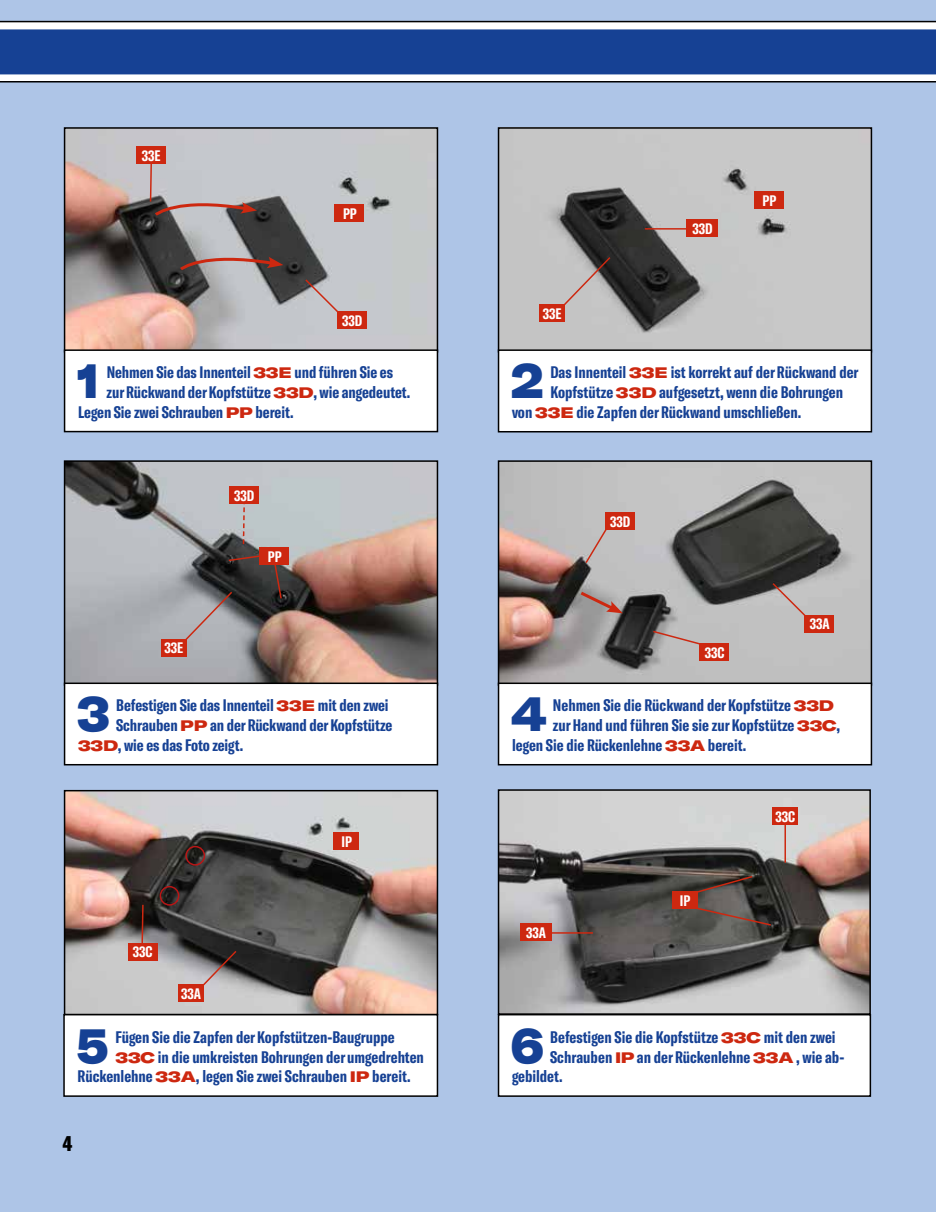
<style>
.page{position:relative;width:936px;height:1212px;background:#fff}
.page>*{position:absolute;margin:0;border:0;box-sizing:border-box;transform-origin:0 0}
.t1{font:900 expanded 48.45px "GT America";color:#164194;scale:.8 1}
.t2{font:900 extra-condensed 21px "GT America";color:#000}
.t3{font:700 extra-condensed 16.5px "GT America";color:#164194}
.t4{font:700 extra-condensed 15px "GT America";color:#fff}
.s1{font-weight:900;font-stretch:expanded;font-size:15px;color:#cd2810}
</style>
<div class="page">
<div style="left:0;top:0;width:935px;height:1212px;background:#aec5e7"></div>
<svg style="left:497px;top:789px;width:374px;height:225px;background:#8e8987"></svg>
<svg style="left:63px;top:789px;width:376px;height:227px;background:#948a87"></svg>
<img style="left:500px;top:463px;width:369px;height:219px">
<div style="left:497px;top:460px;width:375px;height:226px;border:2px solid #000"></div>
<svg style="left:63px;top:460px;width:376px;height:226px;background:#a09795"></svg>
<img style="left:500px;top:130px;width:369px;height:219px">
<div style="left:497px;top:127px;width:375px;height:226px;border:2px solid #000"></div>
<svg style="left:63px;top:127px;width:376px;height:226px;background:#aaa4a4"></svg>
<div style="left:498px;top:350px;width:373px;height:82px;background:#fff"></div>
<div style="left:497px;top:349px;width:375px;height:83px;border:2px solid #000"></div>
<div style="left:65px;top:350px;width:372px;height:82px;background:#fff"></div>
<div style="left:64px;top:349px;width:374px;height:83px;border:2px solid #000"></div>
<svg style="left:577px;top:589px;width:45px;height:24px"></svg>
<div style="left:160px;top:886px;width:19px;height:20px;border:2px solid #b91616;border-radius:50%"></div>
<div style="left:229px;top:487px;width:30px;height:17px;background:#cd2810"></div>
<svg style="left:242px;top:504px;width:4px;height:42px"></svg>
<svg style="left:178px;top:252px;width:105px;height:20px;background:#8e7472"></svg>
<div style="left:161px;top:639px;width:25px;height:17px;background:#cd2810"></div>
<svg style="left:176px;top:553px;width:107px;height:96px;background:#716b6b"></svg>
<div style="left:259px;top:547px;width:30px;height:18px;background:#cd2810"></div>
<div style="left:185px;top:846px;width:20px;height:20px;border:2px solid #b91616;border-radius:50%"></div>
<div style="left:520px;top:924px;width:31px;height:17px;background:#cd2810"></div>
<hr style="left:531px;top:932px;width:62px;height:2px;background:#cd2810">
<div style="left:337px;top:311px;width:30px;height:17px;background:#cd2810"></div>
<svg style="left:304px;top:278px;width:39px;height:39px;background:#b8b0b3"></svg>
<div style="left:699px;top:644px;width:30px;height:17px;background:#cd2810"></div>
<svg style="left:651px;top:630px;width:52px;height:16px"></svg>
<svg style="left:687px;top:875px;width:67px;height:21px"></svg>
<div style="left:136px;top:147px;width:30px;height:17px;background:#cd2810"></div>
<svg style="left:149px;top:158px;width:108px;height:60px;background:#b6abae"></svg>
<svg style="left:692px;top:906px;width:80px;height:21px;background:#584c47"></svg>
<div style="left:334px;top:205px;width:30px;height:17px;background:#cd2810"></div>
<div style="left:753px;top:192px;width:30px;height:17px;background:#cd2810"></div>
<div style="left:686px;top:220px;width:32px;height:17px;background:#cd2810"></div>
<hr style="left:644px;top:228px;width:55px;height:2px;background:#cd2810">
<div style="left:804px;top:615px;width:30px;height:17px;background:#cd2810"></div>
<svg style="left:770px;top:581px;width:40px;height:40px;background:#b6abaa"></svg>
<div style="left:605px;top:512px;width:30px;height:17px;background:#cd2810"></div>
<svg style="left:584px;top:525px;width:25px;height:40px"></svg>
<div style="left:128px;top:943px;width:29px;height:17px;background:#cd2810"></div>
<svg style="left:141px;top:903px;width:3px;height:40px"></svg>
<div style="left:498px;top:1015px;width:372px;height:81px;background:#fff"></div>
<div style="left:497px;top:1014px;width:374px;height:83px;border:2px solid #000"></div>
<div style="left:64px;top:1015px;width:373px;height:81px;background:#fff"></div>
<div style="left:63px;top:1014px;width:375px;height:83px;border:2px solid #000"></div>
<div style="left:498px;top:683px;width:373px;height:82px;background:#fff"></div>
<div style="left:497px;top:682px;width:375px;height:83px;border:2px solid #000"></div>
<div style="left:65px;top:683px;width:372px;height:82px;background:#fff"></div>
<div style="left:64px;top:682px;width:374px;height:83px;border:2px solid #000"></div>
<svg style="left:0;top:21px;width:935px;height:61px;background:#d3d4d6"></svg>
<div style="left:0;top:29px;width:935px;height:45px;background:#164194"></div>
<div style="left:178px;top:985px;width:26px;height:17px;background:#cd2810"></div>
<svg style="left:193px;top:949px;width:45px;height:46px;background:#887979"></svg>
<div style="left:539px;top:304px;width:25px;height:18px;background:#cd2810"></div>
<svg style="left:554px;top:255px;width:58px;height:60px;background:#b0a5a4"></svg>
<div style="left:333px;top:832px;width:26px;height:17px;background:#cd2810"></div>
<div style="left:671px;top:892px;width:26px;height:17px;background:#cd2810"></div>
<hr style="left:784px;top:813px;width:2px;height:50px;background:#cd2810">
<div style="left:772px;top:808px;width:26px;height:17px;background:#cd2810"></div>
<p class="t4" style="left:142px;top:147px;width:20px">33E</p>
<p class="t4" style="left:343px;top:205px;width:15px">PP</p>
<p class="t4" style="left:342px;top:311px;width:22px">33D</p>
<h1 class="t1" style="left:77px;top:350px;width:29px">1</h1>
<p class="t3" style="left:107px;top:362px;width:288px">Nehmen Sie das Innenteil <span class="s1">33E</span> und führen Sie es</p>
<p class="t3" style="left:107px;top:382px;width:305px">zur Rückwand der Kopfstütze <span class="s1">33D</span>, wie angedeutet.</p>
<p class="t3" style="left:78px;top:402px;width:217px">Legen Sie zwei Schrauben <span class="s1">PP</span> bereit.</p>
<p class="t4" style="left:164px;top:639px;width:20px">33E</p>
<p class="t4" style="left:234px;top:486px;width:22px">33D</p>
<p class="t4" style="left:268px;top:547px;width:15px">PP</p>
<h1 class="t1" style="left:77px;top:683px;width:42px">3</h1>
<p class="t3" style="left:116px;top:696px;width:274px">Befestigen Sie das Innenteil <span class="s1">33E</span> mit den zwei</p>
<p class="t3" style="left:116px;top:715px;width:277px">Schrauben <span class="s1">PP</span> an der Rückwand der Kopfstütze</p>
<p class="t3" style="left:78px;top:735px;width:167px"><span class="s1">33D</span>, wie es das Foto zeigt.</p>
<p class="t4" style="left:133px;top:943px;width:21px">33C</p>
<p class="t4" style="left:181px;top:985px;width:21px">33A</p>
<p class="t4" style="left:341px;top:832px;width:12px">IP</p>
<h1 class="t1" style="left:76px;top:1014px;width:42px">5</h1>
<p class="t3" style="left:115px;top:1027px;width:281px">Fügen Sie die Zapfen der Kopfstützen-Baugruppe</p>
<p class="t3" style="left:115px;top:1047px;width:310px"><span class="s1">33C</span> in die umkreisten Bohrungen der umgedrehten</p>
<p class="t3" style="left:78px;top:1066px;width:335px">Rückenlehne <span class="s1">33A</span>, legen Sie zwei Schrauben <span class="s1">IP</span> bereit.</p>
<p class="t2" style="left:63px;top:1130px;width:11px">4</p>
<p class="t4" style="left:542px;top:304px;width:20px">33E</p>
<p class="t4" style="left:692px;top:220px;width:22px">33D</p>
<p class="t4" style="left:762px;top:191px;width:15px">PP</p>
<h1 class="t1" style="left:510px;top:350px;width:43px">2</h1>
<p class="t3" style="left:550px;top:362px;width:310px">Das Innenteil <span class="s1">33E</span> ist korrekt auf der Rückwand der</p>
<p class="t3" style="left:550px;top:382px;width:294px">Kopfstütze <span class="s1">33D</span> aufgesetzt, wenn die Bohrungen</p>
<p class="t3" style="left:512px;top:402px;width:291px">von <span class="s1">33E</span> die Zapfen der Rückwand umschließen.</p>
<p class="t4" style="left:610px;top:512px;width:22px">33D</p>
<p class="t4" style="left:704px;top:643px;width:21px">33C</p>
<p class="t4" style="left:809px;top:615px;width:21px">33A</p>
<h1 class="t1" style="left:511px;top:683px;width:45px">4</h1>
<p class="t3" style="left:553px;top:696px;width:282px">Nehmen Sie die Rückwand der Kopfstütze <span class="s1">33D</span></p>
<p class="t3" style="left:553px;top:715px;width:289px">zur Hand und führen Sie sie zur Kopfstütze <span class="s1">33C</span>,</p>
<p class="t3" style="left:512px;top:735px;width:236px">legen Sie die Rückenlehne <span class="s1">33A</span> bereit.</p>
<p class="t4" style="left:526px;top:924px;width:21px">33A</p>
<p class="t4" style="left:679px;top:891px;width:12px">IP</p>
<p class="t4" style="left:775px;top:807px;width:21px">33C</p>
<h1 class="t1" style="left:511px;top:1014px;width:43px">6</h1>
<p class="t3" style="left:550px;top:1027px;width:287px">Befestigen Sie die Kopfstütze <span class="s1">33C</span> mit den zwei</p>
<p class="t3" style="left:550px;top:1047px;width:295px">Schrauben <span class="s1">IP</span> an der Rückenlehne <span class="s1">33A</span> , wie ab-</p>
<p class="t3" style="left:512px;top:1066px;width:52px">gebildet.</p>
</div>
